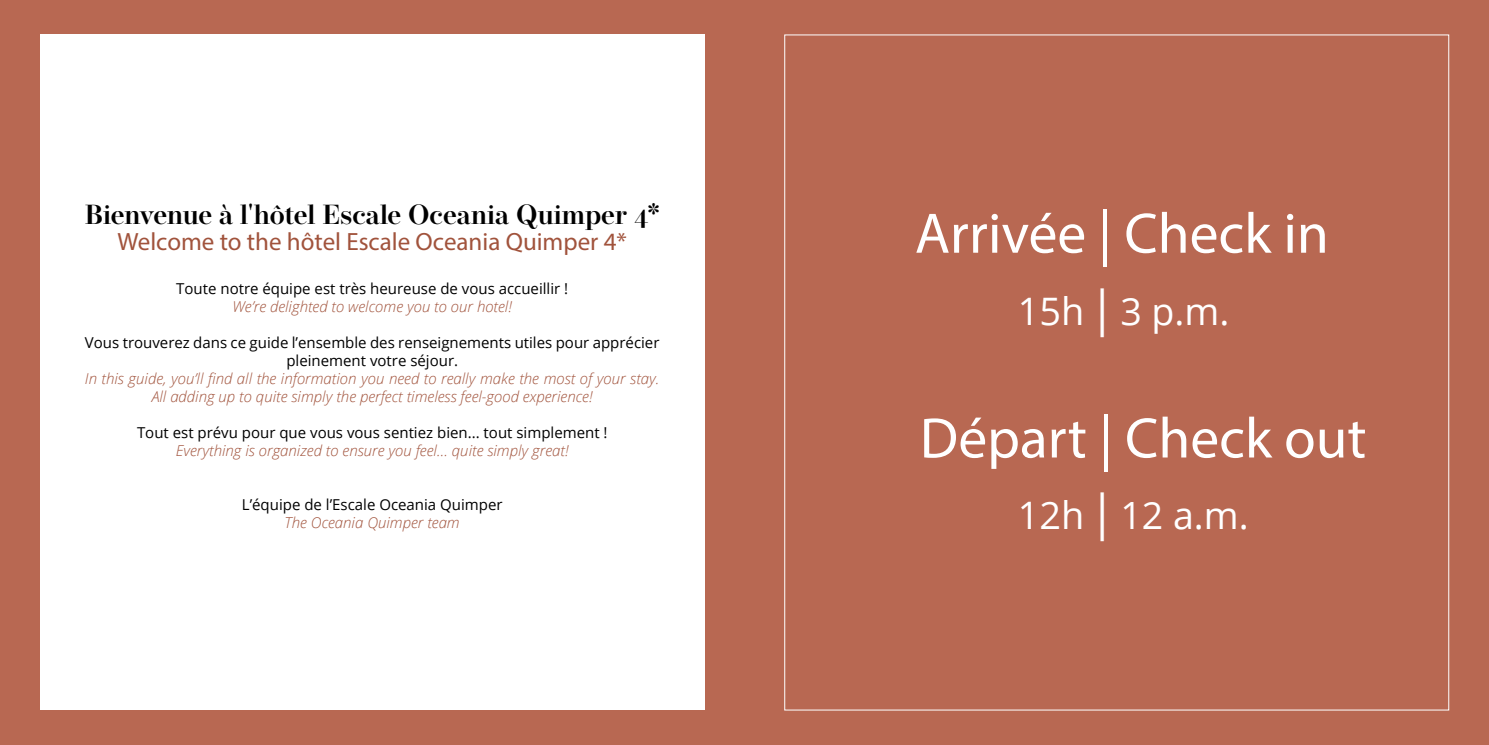
<style>
.page{position:relative;width:1489px;height:745px;background:#fff}
.page>*{position:absolute;margin:0;border:0;box-sizing:border-box;transform-origin:0 0}
.t1{font:57.5px "Myriad Pro";color:#fff}
.t2{font:37.5px "Open Sans";color:#fff}
.t3{font:600 27.5px "Operetta 12";color:#000}
.t4{font:25px "Myriad Pro";color:#a1533c}
.t5{font:italic 300 15px/18px "Open Sans";color:#a1533c;text-align:center}
.t6{font:15px/18px "Open Sans";color:#000;text-align:center}
.s1{font-size:37.88px}
.s2{font-family:"Myriad Pro";font-size:48.75px}
</style>
<div class="page">
<div style="left:744px;top:0;width:744px;height:744px;background:#b86852"></div>
<div style="left:0;top:0;width:744px;height:744px;background:#b86852"></div>
<div style="left:40px;top:35px;width:664px;height:674px;background:#fff"></div>
<h3 class="t3" style="left:85px;top:198px;width:576px">Bienvenue à l'hôtel Escale Oceania Quimper 4*</h3>
<h3 class="t4" style="left:117px;top:226px;width:511px">Welcome to the hôtel Escale Oceania Quimper 4*</h3>
<p class="t6" style="left:176px;top:279px;width:393px">Toute notre équipe est très heureuse de vous accueillir !</p>
<p class="t5" style="left:232px;top:297px;width:281px">We’re delighted to welcome you to our hotel!</p>
<p class="t6" style="left:85px;top:333px;width:576px">Vous trouverez dans ce guide l’ensemble des renseignements utiles pour apprécier pleinement votre séjour.</p>
<p class="t5" style="left:85px;top:369px;width:576px">In this guide, you’ll find all the information you need to really make the most of your stay.<br>All adding up to quite simply the perfect timeless feel-good experience!</p>
<p class="t6" style="left:137px;top:423px;width:472px">Tout est prévu pour que vous vous sentiez bien... tout simplement !</p>
<p class="t5" style="left:176px;top:441px;width:394px">Everything is organized to ensure you feel… quite simply great!</p>
<p class="t6" style="left:242px;top:495px;width:262px">L’équipe de l’Escale Oceania Quimper</p>
<p class="t5" style="left:284px;top:513px;width:177px">The Oceania Quimper team</p>
<h1 class="t1" style="left:914px;top:198px;width:415px">Arrivée | Check in</h1>
<h2 class="t2" style="left:1017px;top:285px;width:213px"><span class="s1">15h</span> <span class="s2">|</span> 3 p.m.</h2>
<h1 class="t1" style="left:919px;top:402px;width:448px">Départ | Check out</h1>
<h2 class="t2" style="left:1017px;top:489px;width:232px"><span class="s1">12h</span> <span class="s2">|</span> 12 a.m.</h2>
</div>
